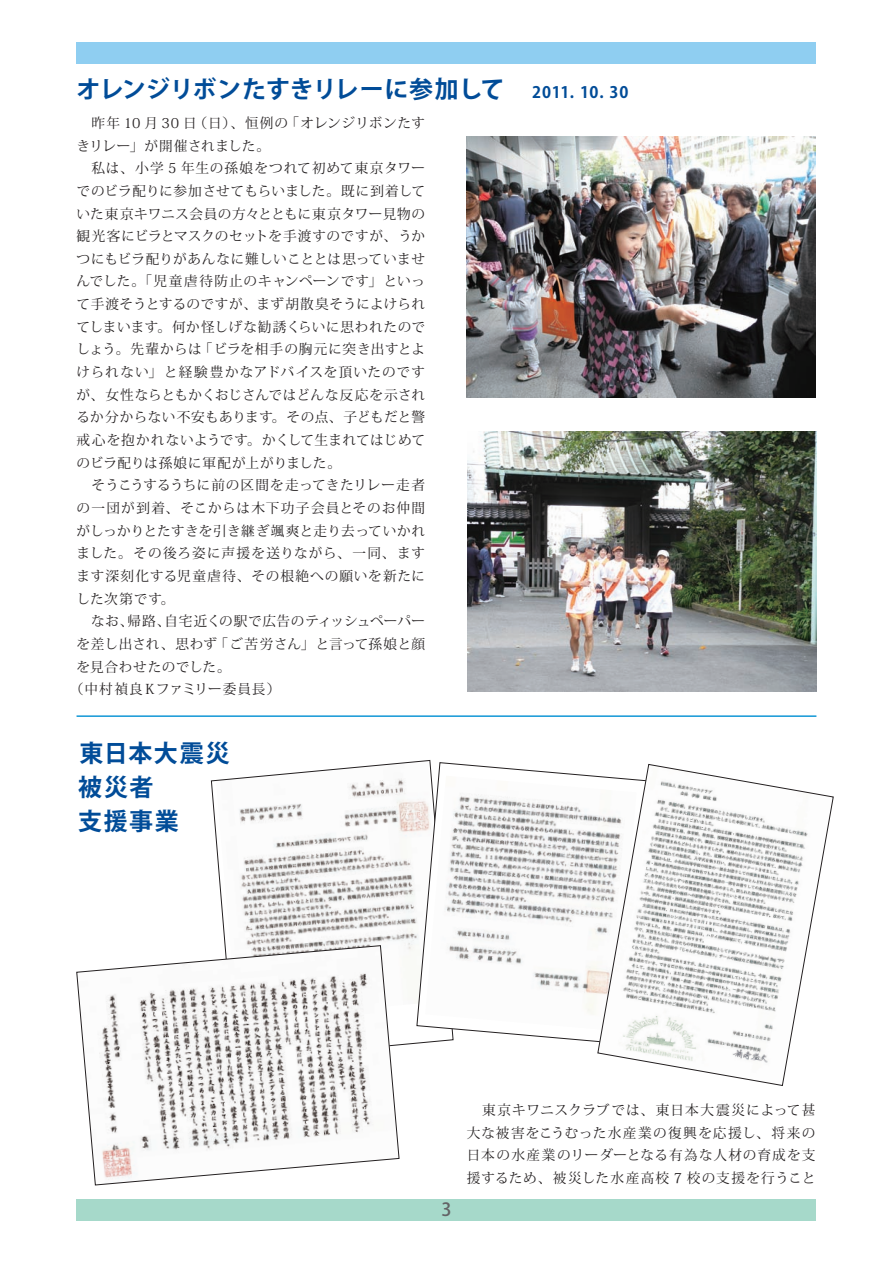
<style>
.page{position:relative;width:893px;height:1263px;background:#fff}
.page>*{position:absolute;margin:0;border:0;box-sizing:border-box;transform-origin:0 0}
.t1{font:700 24px "Koz Go Pro";color:#014c98}
.t2{font:700 24px/33.8px "Koz Go Pro";letter-spacing:.065em;color:#014c98}
.t3{font:500 18px "Koz Go Pro";color:#636366}
.t4{font:13.65px/22.6px "Koz Min Pro";letter-spacing:.04em;color:#231f20;text-align:justify}
.t5{font:13.65px "Koz Min Pro";letter-spacing:.02em;color:#231f20}
.t6{font:13.65px "Koz Min Pro";letter-spacing:.075em;color:#231f20}
.t7{font:13.65px "Koz Min Pro";letter-spacing:.015em;color:#231f20}
.t8{font:13.65px "Koz Min Pro";letter-spacing:.065em;color:#231f20}
.t9{font:13.65px "Koz Min Pro";letter-spacing:.01em;color:#231f20}
.t10{font:13.65px "Koz Min Pro";letter-spacing:-.005em;color:#231f20}
.s1{font-size:15.75px}
</style>
<div class="page">
<div style="left:77px;top:43px;width:739px;height:21px;background:#8fcef1"></div>
<div style="left:77px;top:1199px;width:739px;height:21px;background:#a6d9ca"></div>
<hr style="left:77px;top:715px;width:739px;height:2px;background:#1197d6">
<img style="left:468px;top:431px;width:348px;height:260px">
<img style="left:467px;top:136px;width:349px;height:262px">
<svg style="left:211px;top:760px;width:220px;height:286px"></svg>
<svg style="left:416px;top:762px;width:181px;height:282px"></svg>
<svg style="left:76px;top:945px;width:323px;height:240px"></svg>
<svg style="left:597px;top:764px;width:237px;height:322px"></svg>
<h1 class="t1" style="left:77px;top:73px;width:553px">オレンジリボンたすきリレーに参加して　<span class="s1">2011. 10. 30</span></h1>
<p class="t4" style="left:77px;top:111px;width:350px">　昨年 10 月 30 日（日）、恒例の「オレンジリボンたす</p>
<p class="t7" style="left:77px;top:136px;width:195px">きリレー」が開催されました。</p>
<p class="t8" style="left:77px;top:159px;width:350px">　私は、小学 5 年生の孫娘をつれて初めて東京タワー</p>
<p class="t9" style="left:77px;top:181px;width:350px">でのビラ配りに参加させてもらいました。既に到着して</p>
<p class="t4" style="left:77px;top:202px;width:350px">いた東京キワニス会員の方々とともに東京タワー見物の</p>
<p class="t7" style="left:77px;top:226px;width:350px">観光客にビラとマスクのセットを手渡すのですが、うか</p>
<p class="t4" style="left:77px;top:247px;width:350px">つにもビラ配りがあんなに難しいこととは思っていませ</p>
<p class="t4" style="left:77px;top:270px;width:350px">んでした。「児童虐待防止のキャンペーンです」といっ</p>
<p class="t4" style="left:77px;top:292px;width:350px">て手渡そうとするのですが、まず胡散臭そうによけられ</p>
<p class="t4" style="left:77px;top:315px;width:350px">てしまいます。何か怪しげな勧誘くらいに思われたので</p>
<p class="t4" style="left:77px;top:338px;width:350px">しょう。先輩からは「ビラを相手の胸元に突き出すとよ</p>
<p class="t6" style="left:77px;top:362px;width:350px">けられない」と経験豊かなアドバイスを頂いたのです</p>
<p class="t5" style="left:77px;top:385px;width:350px">が、女性ならともかくおじさんではどんな反応を示され</p>
<p class="t5" style="left:77px;top:408px;width:350px">るか分からない不安もあります。その点、子どもだと警</p>
<p class="t4" style="left:77px;top:428px;width:350px">戒心を抱かれないようです。かくして生まれてはじめて</p>
<p class="t10" style="left:77px;top:453px;width:266px">のビラ配りは孫娘に軍配が上がりました。</p>
<p class="t4" style="left:77px;top:473px;width:350px">　そうこうするうちに前の区間を走ってきたリレー走者</p>
<p class="t6" style="left:77px;top:498px;width:350px">の一団が到着、そこからは木下功子会員とそのお仲間</p>
<p class="t5" style="left:77px;top:521px;width:350px">がしっかりとたすきを引き継ぎ颯爽と走り去っていかれ</p>
<p class="t6" style="left:77px;top:544px;width:350px">ました。その後ろ姿に声援を送りながら、一同、ます</p>
<p class="t8" style="left:77px;top:566px;width:350px">ます深刻化する児童虐待、その根絶への願いを新たに</p>
<p class="t4" style="left:77px;top:587px;width:99px">した次第です。</p>
<p class="t4" style="left:77px;top:609px;width:350px">　なお、帰路、自宅近くの駅で広告のティッシュペーパー</p>
<p class="t7" style="left:77px;top:634px;width:350px">を差し出され、思わず「ご苦労さん」と言って孫娘と顔</p>
<p class="t4" style="left:77px;top:655px;width:156px">を見合わせたのでした。</p>
<p class="t4" style="left:70px;top:677px;width:212px">（中村禎良Ｋファミリー委員長）</p>
<h1 class="t2" style="left:78px;top:738px;width:153px">東日本大震災被災者<br>支援事業</h1>
<h2 class="t3" style="left:441px;top:1198px;width:12px">3</h2>
<p class="t4" style="left:467px;top:1098px;width:350px">　東京キワニスクラブでは、東日本大震災によって甚大な被害をこうむった水産業の復興を応援し、将来の日本の水産業のリーダーとなる有為な人材の育成を支援するため、被災した水産高校 7 校の支援を行うこと</p>
</div>
